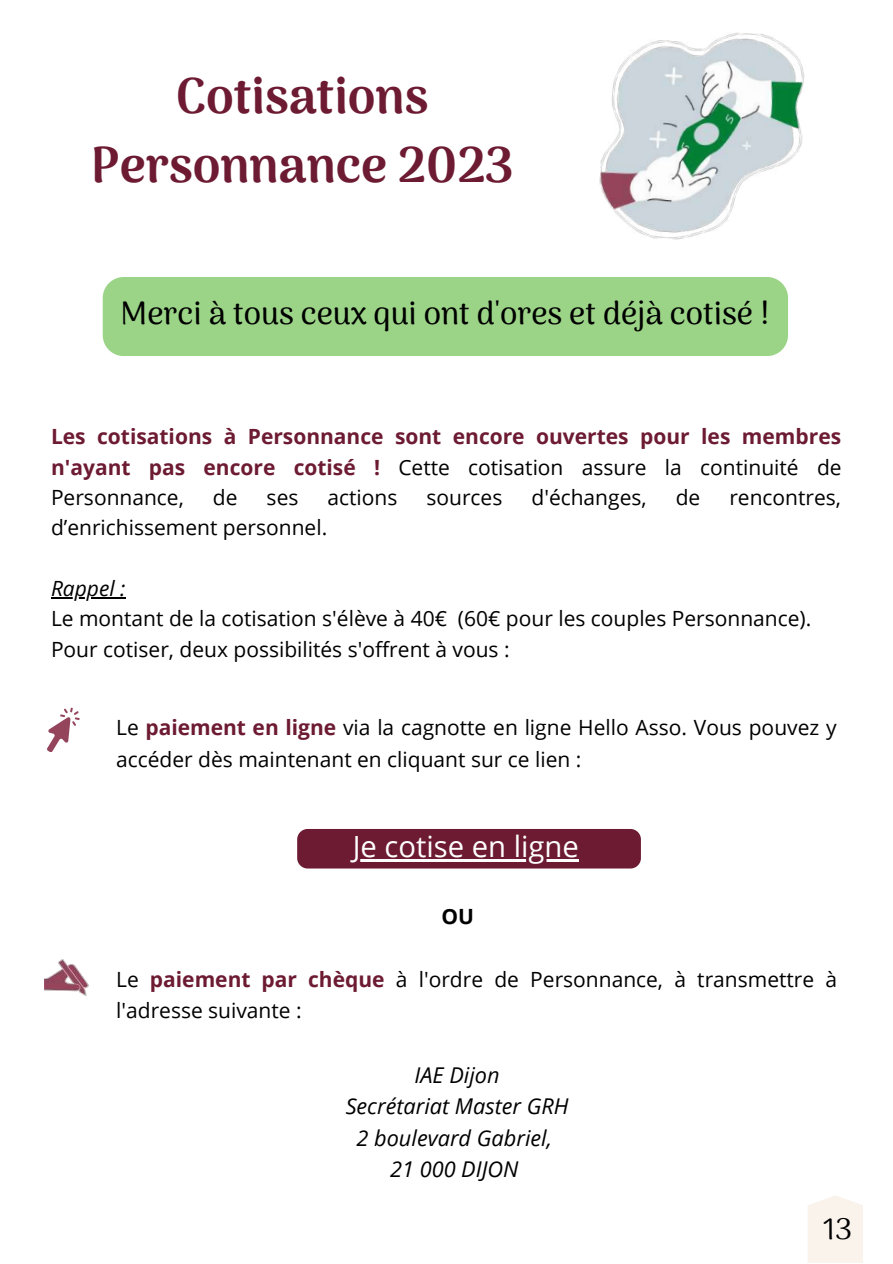
<style>
.page{position:relative;width:893px;height:1264px;background:#fff}
.page>*{position:absolute;margin:0;border:0;box-sizing:border-box;transform-origin:0 0}
.t1{font:900 49.65px/68.6px "Arima Madurai";color:#6d1b32;text-align:center}
.t2{font:500 31.5px "Arima Madurai";color:#000}
.t3{font:30px "Arima Madurai";color:#000}
.t4{font:29.25px "Open Sans";color:#fff}
.t5{font:italic 21.75px/31.5px "Open Sans";color:#000;text-align:center}
.t6{font:21px/31.5px "Open Sans";color:#000}
.t7{font:700 21px/30.3px "Open Sans";color:#6d1b32;text-align:justify}
.t8{font:italic 21px "Open Sans";color:#000}
.t9{font:700 21px "Open Sans";color:#000}
.s1{font-weight:400;color:#000}
.s2{font-weight:700;color:#6d1b32}
</style>
<div class="page">
<svg style="left:808px;top:1195px;width:55px;height:67px;background:#faf3ed"></svg>
<img style="left:599px;top:32px;width:206px;height:208px">
<svg style="left:47px;top:707px;width:33px;height:45px"></svg>
<img style="left:45px;top:959px;width:44px;height:36px">
<div style="left:103px;top:277px;width:685px;height:79px;background:#9bd487"></div>
<hr style="left:51px;top:597px;width:74px;height:1px;background:#000">
<div style="left:297px;top:829px;width:344px;height:39px;background:#6d1b32"></div>
<hr style="left:353px;top:859px;width:225px;height:2px;background:#fff">
<h1 class="t1" style="left:91px;top:62px;width:424px">Cotisations<br>Personnance 2023</h1>
<h2 class="t2" style="left:120px;top:294px;width:650px">Merci à tous ceux qui ont d'ores et déjà cotisé !</h2>
<p class="t7" style="left:51px;top:421px;width:792px">Les cotisations à Personnance sont encore ouvertes pour les membres n'ayant pas encore cotisé ! <span class="s1">Cette cotisation assure la continuité de Personnance,</span></p>
<p class="t6" style="left:213px;top:481px;width:26px">de</p>
<p class="t6" style="left:266px;top:481px;width:33px">ses</p>
<p class="t6" style="left:327px;top:481px;width:71px">actions</p>
<p class="t6" style="left:426px;top:481px;width:77px">sources</p>
<p class="t6" style="left:531px;top:481px;width:117px">d'échanges,</p>
<p class="t6" style="left:675px;top:481px;width:26px">de</p>
<p class="t6" style="left:729px;top:481px;width:113px">rencontres,</p>
<p class="t6" style="left:51px;top:511px;width:278px">d’enrichissement personnel.</p>
<p class="t8" style="left:51px;top:573px;width:76px">Rappel :</p>
<p class="t6" style="left:51px;top:603px;width:761px;line-height:30.3px">Le montant de la cotisation s'élève à 40€ (60€ pour les couples Personnance).<br>Pour cotiser, deux possibilités s'offrent à vous :</p>
<p class="t6" style="left:116px;top:711px;width:722px">Le <span class="s2">paiement en ligne</span> via la cagnotte en ligne Hello Asso. Vous pouvez y accéder dès maintenant en cliquant sur ce lien :</p>
<h3 class="t4" style="left:353px;top:826px;width:227px">Je cotise en ligne</h3>
<p class="t9" style="left:441px;top:901px;width:34px">OU</p>
<p class="t6" style="left:116px;top:963px;width:722px">Le <span class="s2">paiement par chèque</span> à l'ordre de Personnance, à transmettre à l'adresse suivante :</p>
<p class="t5" style="left:345px;top:1058px;width:224px">IAE Dijon<br>Secrétariat Master GRH<br>2 boulevard Gabriel,<br>21 000 DIJON</p>
<h3 class="t3" style="left:822px;top:1211px;width:31px">13</h3>
</div>
